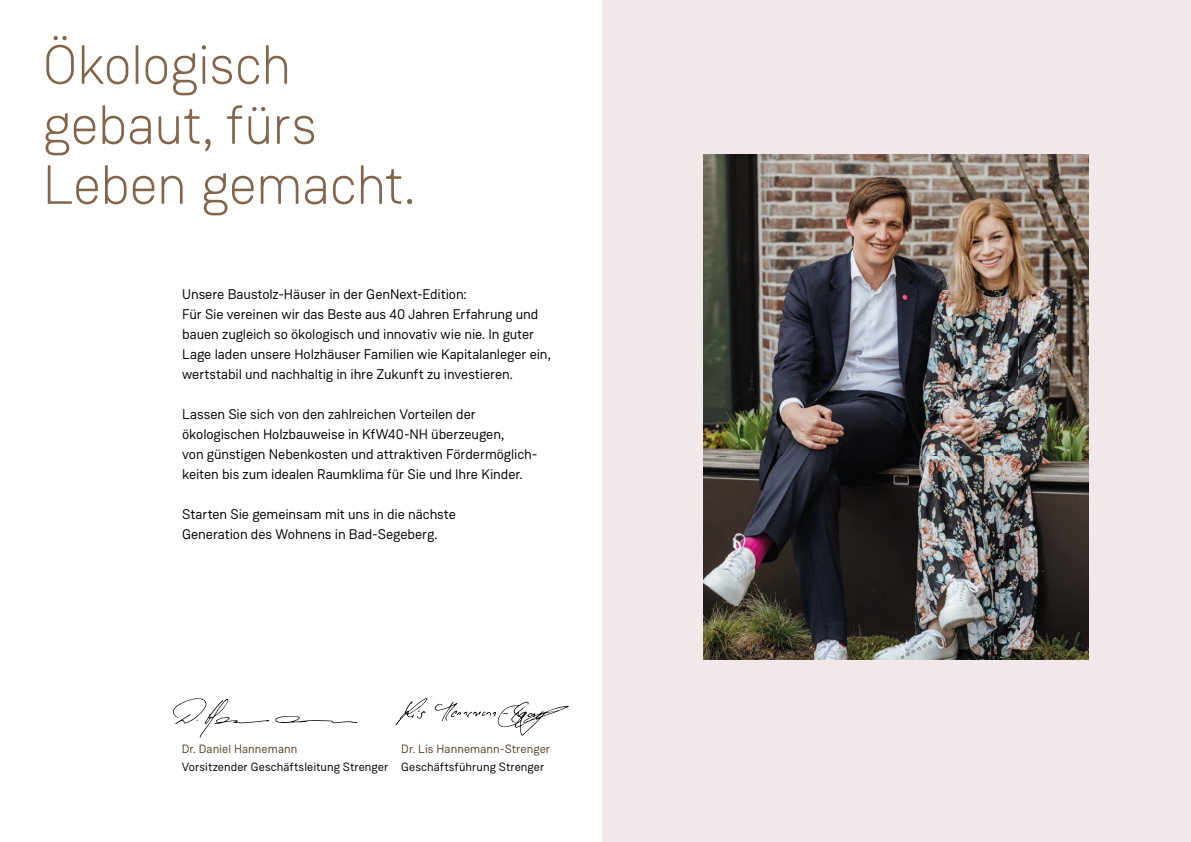
<style>
.page{position:relative;width:1191px;height:842px;background:#f2e8e9}
.page>*{position:absolute;margin:0;border:0;box-sizing:border-box;transform-origin:0 0}
.t1{font:300 55px/60px "Weissenhof Grotesk";letter-spacing:-.01em;color:#82654a}
.t2{font:14px/20px "Weissenhof Grotesk";letter-spacing:-.01em;color:#020203}
.t3{font:12px "Weissenhof Grotesk";letter-spacing:.005em;color:#020203}
.t4{font:12px "Weissenhof Grotesk";letter-spacing:.005em;color:#594228}
</style>
<div class="page">
<div style="left:0;top:0;width:601px;height:842px;background:#fff"></div>
<svg style="left:173px;top:698px;width:184px;height:39px"></svg>
<svg style="left:395px;top:698px;width:174px;height:38px"></svg>
<img style="left:703px;top:155px;width:385px;height:504px">
<h1 class="t1" style="left:43px;top:34px;width:374px">Ökologisch gebaut, fürs<br>Leben gemacht.</h1>
<p class="t2" style="left:182px;top:284px;width:370px">Unsere Baustolz-Häuser in der GenNext-Edition:<br>Für Sie vereinen wir das Beste aus 40 Jahren Erfahrung und bauen zugleich so ökologisch und innovativ wie nie. In guter Lage laden unsere Holzhäuser Familien wie Kapitalanleger ein, wertstabil und nachhaltig in ihre Zukunft zu investieren.</p>
<p class="t2" style="left:182px;top:404px;width:357px">Lassen Sie sich von den zahlreichen Vorteilen der ökologischen Holzbauweise in KfW40-NH überzeugen,<br>von günstigen Nebenkosten und attraktiven Fördermöglich&shy;keiten bis zum idealen Raumklima für Sie und Ihre Kinder.</p>
<p class="t2" style="left:182px;top:504px;width:275px">Starten Sie gemeinsam mit uns in die nächste<br>Generation des Wohnens in Bad-Segeberg.</p>
<p class="t4" style="left:182px;top:742px;width:117px">Dr. Daniel Hannemann</p>
<p class="t3" style="left:182px;top:760px;width:208px">Vorsitzender Geschäftsleitung Strenger</p>
<p class="t4" style="left:401px;top:742px;width:150px">Dr. Lis Hannemann-Strenger</p>
<p class="t3" style="left:401px;top:760px;width:145px">Geschäftsführung Strenger</p>
</div>
